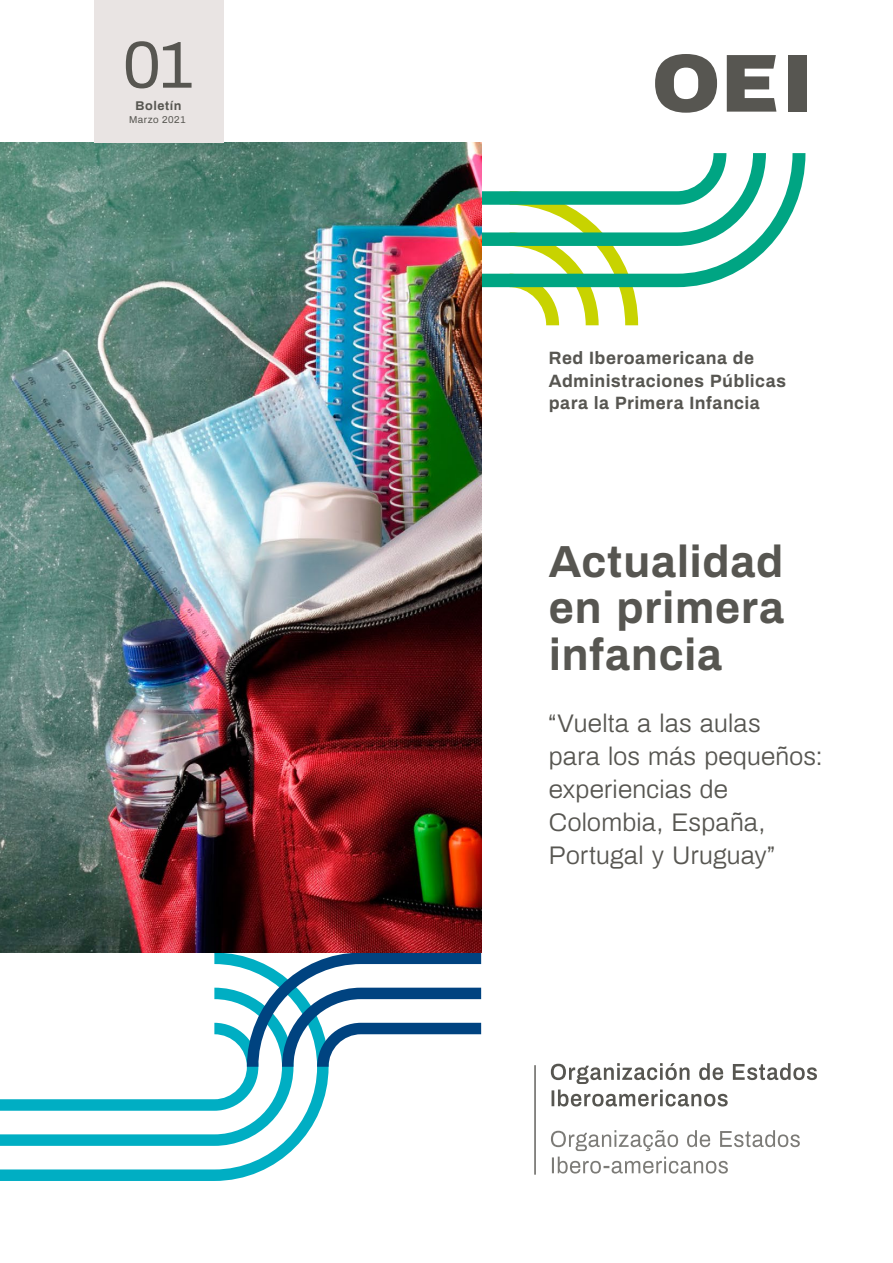
<style>
.page{position:relative;width:893px;height:1263px;background:#fff}
.page>*{position:absolute;margin:0;border:0;box-sizing:border-box;transform-origin:0 0}
.t1{font:66.45px "Archivo";color:#575651}
.t2{font:700 45px/46.5px "Archivo";letter-spacing:.01em;color:#575651;text-align:justify}
.t3{font:300 25.5px/33px "Archivo";letter-spacing:.01em;color:#575651}
.t4{font:700 17.85px/22.5px "Archivo";letter-spacing:.02em;color:#575651}
.t5{font:700 12.75px "Archivo";letter-spacing:.04em;color:#575651}
.t6{font:9.9px "Archivo";letter-spacing:.05em;color:#575651}
</style>
<div class="page">
<svg style="left:655px;top:54px;width:62px;height:59px"></svg>
<svg style="left:727px;top:55px;width:49px;height:57px"></svg>
<div style="left:788px;top:55px;width:18px;height:57px;background:#575651"></div>
<svg style="left:481px;top:153px;width:324px;height:172px"></svg>
<svg style="left:0;top:1111px;width:320px;height:70px"></svg>
<svg style="left:0;top:952px;width:481px;height:159px"></svg>
<svg style="left:551px;top:1063px;width:266px;height:43px"></svg>
<svg style="left:551px;top:1130px;width:249px;height:43px"></svg>
<hr style="left:534px;top:1065px;width:2px;height:110px;background:#575651">
<img style="left:0;top:143px;width:481px;height:809px">
<div style="left:94px;top:0;width:130px;height:143px;background:#e9e4e3"></div>
<h1 class="t1" style="left:123px;top:16px;width:72px">01</h1>
<p class="t5" style="left:135px;top:96px;width:48px">Boletín</p>
<p class="t6" style="left:129px;top:113px;width:58px">Marzo 2021</p>
<p class="t4" style="left:549px;top:346px;width:239px">Red Iberoamericana de<br>Administraciones Públicas para la Primera Infancia</p>
<h2 class="t2" style="left:549px;top:536px;width:237px">Actualidad en primera infancia</h2>
<p class="t3" style="left:549px;top:705px;width:275px">“Vuelta a las aulas<br>para los más pequeños: experiencias de<br>Colombia, España,<br>Portugal y Uruguay”</p>
</div>
